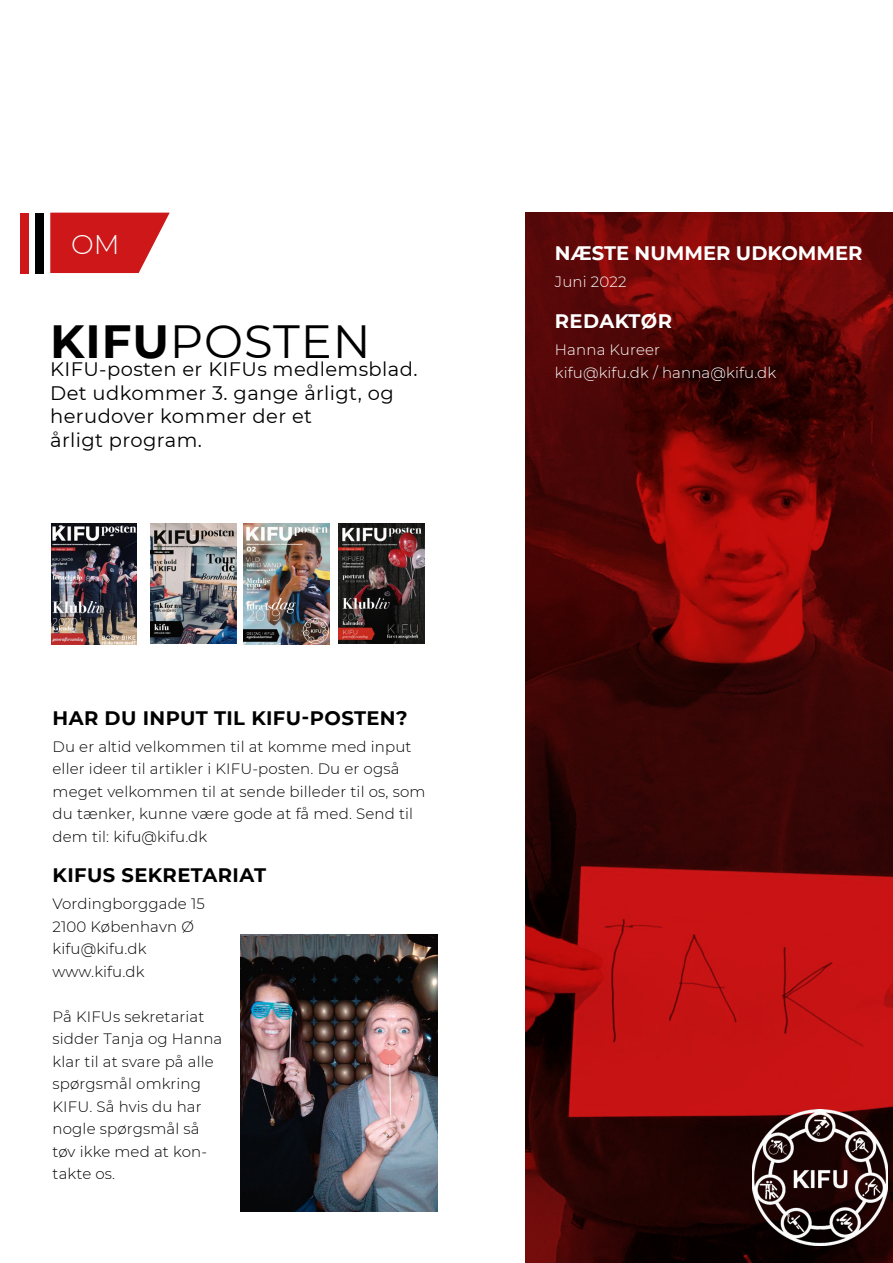
<style>
.page{position:relative;width:893px;height:1263px;background:#fff}
.page>*{position:absolute;margin:0;border:0;box-sizing:border-box;transform-origin:0 0}
.t1{font:46.5px "Montserrat";letter-spacing:.02em;color:#000}
.t2{font:300 27px "Montserrat";color:#fff}
.t3{font:19.5px/23.4px "Montserrat";letter-spacing:.02em;color:#000}
.t4{font:700 19.5px "Montserrat";letter-spacing:.02em;color:#000}
.t5{font:700 19.5px "Montserrat";color:#fff}
.t6{font:700 19.5px "Montserrat";letter-spacing:.02em;color:#fff}
.t7{font:300 15px/22.5px "Montserrat";letter-spacing:.01em;color:#000}
.t8{font:300 15px/22.5px "Montserrat";letter-spacing:.01em;color:#fff}
.s1{font-weight:700}
</style>
<div class="page">
<img style="left:525px;top:213px;width:368px;height:1050px">
<img style="left:753px;top:1110px;width:134px;height:136px">
<img style="left:240px;top:934px;width:197px;height:278px">
<svg style="left:50px;top:213px;width:120px;height:60px;background:#d33638"></svg>
<div style="left:35px;top:213px;width:9px;height:60px;background:#000"></div>
<div style="left:20px;top:213px;width:9px;height:60px;background:#cd1719"></div>
<img style="left:151px;top:523px;width:85px;height:121px">
<img style="left:243px;top:523px;width:86px;height:121px">
<img style="left:339px;top:523px;width:85px;height:121px">
<img style="left:51px;top:523px;width:86px;height:121px">
<h2 class="t2" style="left:71px;top:227px;width:50px">OM</h2>
<h3 class="t5" style="left:555px;top:239px;width:309px">NÆSTE NUMMER UDKOMMER</h3>
<p class="t8" style="left:555px;top:270px;width:73px">Juni 2022</p>
<h3 class="t6" style="left:555px;top:307px;width:119px">REDAKTØR</h3>
<p class="t8" style="left:555px;top:338px;width:223px">Hanna Kureer<br>kifu@kifu.dk / hanna@kifu.dk</p>
<h1 class="t1" style="left:50px;top:309px;width:322px"><span class="s1">KIFU</span>POSTEN</h1>
<h3 class="t3" style="left:50px;top:357px;width:369px">KIFU-posten er KIFUs medlemsblad.<br>Det udkommer 3. gange årligt, og herudover kommer der et<br>årligt program.</h3>
<h3 class="t4" style="left:53px;top:704px;width:356px">HAR DU INPUT TIL KIFU-POSTEN?</h3>
<p class="t7" style="left:53px;top:734px;width:374px">Du er altid velkommen til at komme med input eller ideer til artikler i KIFU-posten. Du er også meget velkommen til at sende billeder til os, som du tænker, kunne være gode at få med. Send til dem til: kifu@kifu.dk</p>
<h3 class="t4" style="left:53px;top:861px;width:215px">KIFUS SEKRETARIAT</h3>
<p class="t7" style="left:53px;top:892px;width:154px">Vordingborggade 15<br>2100 København Ø kifu@kifu.dk www.kifu.dk</p>
<p class="t7" style="left:53px;top:1004px;width:171px">På KIFUs sekretariat sidder Tanja og Hanna klar til at svare på alle spørgsmål omkring<br>KIFU. Så hvis du har nogle spørgsmål så tøv ikke med at kon&shy;takte os.</p>
</div>
